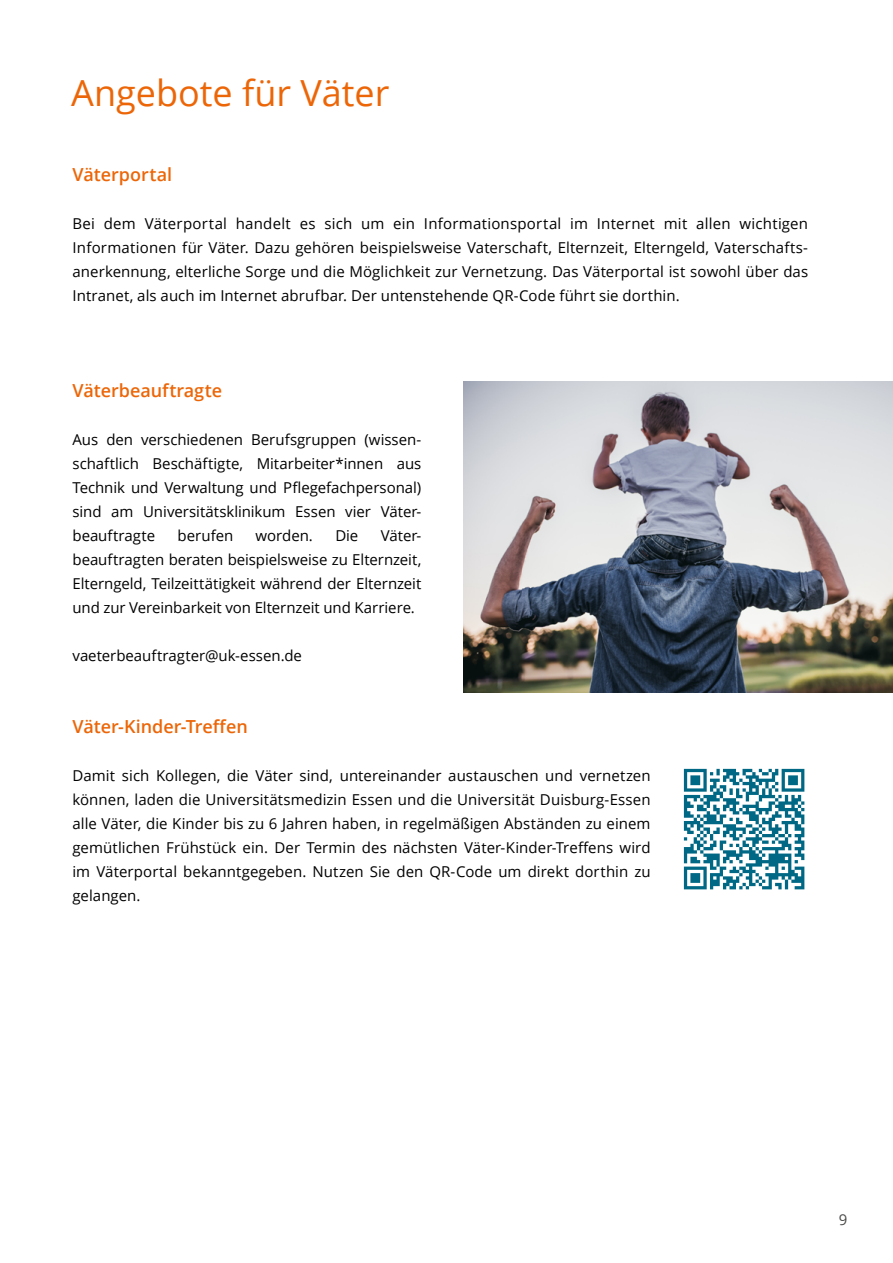
<style>
.page{position:relative;width:893px;height:1263px;background:#fff}
.page>*{position:absolute;margin:0;border:0;box-sizing:border-box;transform-origin:0 0}
.t1{font:36px "Open Sans";color:#ec6608}
.t2{font:600 18px "Open Sans";letter-spacing:-.005em;color:#ec6608}
.t3{font:15px/24px "Open Sans";color:#000;text-align:justify}
.t4{font:15px "Open Sans";color:#4a4a49}
</style>
<div class="page">
<img style="left:464px;top:382px;width:429px;height:310px">
<svg style="left:683px;top:768px;width:122px;height:122px"></svg>
<svg style="left:684px;top:769px;width:120px;height:120px"></svg>
<h1 class="t1" style="left:71px;top:68px;width:320px">Angebote für Väter</h1>
<p class="t2" style="left:72px;top:162px;width:101px">Väterportal</p>
<p class="t3" style="left:72px;top:211px;width:737px">Bei dem Väterportal handelt es sich um ein Informationsportal im Internet mit allen wichtigen Informationen für Väter. Dazu gehören beispielsweise Vaterschaft, Elternzeit, Elterngeld, Vaterschafts&shy;anerkennung, elterliche Sorge und die Möglichkeit zur Vernetzung. Das Väterportal ist sowohl über das Intranet, als auch im Internet abrufbar. Der untenstehende QR-Code führt sie dorthin.</p>
<p class="t2" style="left:72px;top:378px;width:151px">Väterbeauftragte</p>
<p class="t3" style="left:72px;top:427px;width:350px;text-align:left">Aus den verschiedenen Berufsgruppen (wissen&shy;schaftlich Beschäftigte, Mitarbeiter*innen aus Technik und Verwaltung und Pflegefachpersonal) sind am Universitätsklinikum Essen vier Väter-- beauftragte</p>
<p class="t3" style="left:178px;top:523px;width:57px">berufen</p>
<p class="t3" style="left:256px;top:523px;width:59px">worden.</p>
<p class="t3" style="left:335px;top:523px;width:25px">Die</p>
<p class="t3" style="left:73px;top:523px;width:350px;text-indent:308px">Väter&shy;beauftragten beraten beispielsweise zu Elternzeit, Elterngeld, Teilzeittätigkeit während der Elternzeit und zur Vereinbarkeit von Elternzeit und Karriere.</p>
<p class="t3" style="left:73px;top:643px;width:231px">vaeterbeauftragter@uk-essen.de</p>
<p class="t2" style="left:72px;top:714px;width:177px">Väter-Kinder-Treffen</p>
<p class="t3" style="left:72px;top:763px;width:580px">Damit sich Kollegen, die Väter sind, untereinander austauschen und vernetzen können, laden die Universitätsmedizin Essen und die Universität Duisburg-Essen alle Väter, die Kinder bis zu 6 Jahren haben, in regelmäßigen Abständen zu einem gemütlichen Frühstück ein. Der Termin des nächsten Väter-Kinder-Treffens wird im Väterportal bekanntgegeben. Nutzen Sie den QR-Code um direkt dorthin zu gelangen.</p>
<p class="t4" style="left:839px;top:1209px;width:10px">9</p>
</div>
